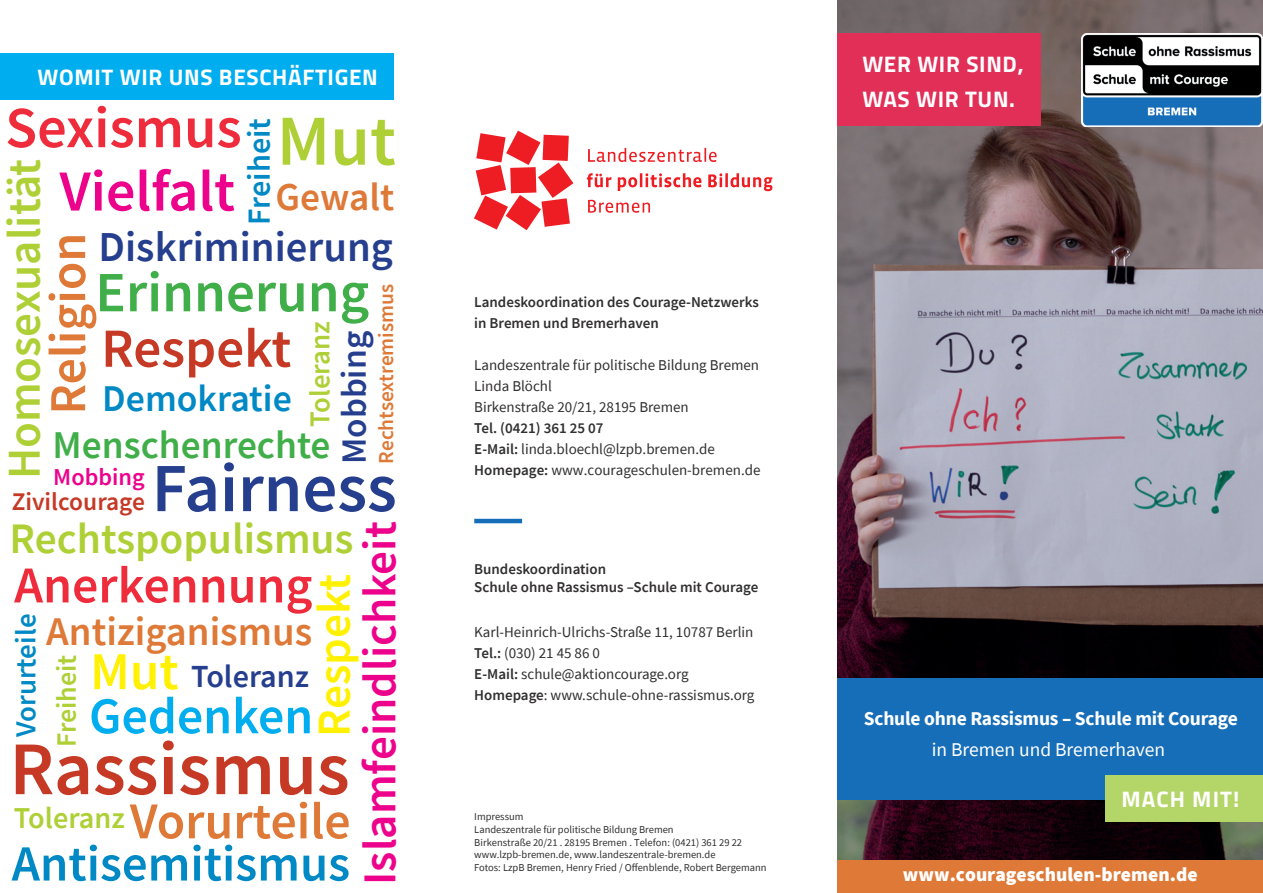
<style>
.page{position:relative;width:1263px;height:893px;background:#fff}
.page>*{position:absolute;margin:0;border:0;box-sizing:border-box;transform-origin:0 0}
.t1{font:600 75.75px "Source Sans Pro";color:#c53925}
.t2{font:600 71.7px "Source Sans Pro";color:#aed036}
.t3{font:600 68.85px "Source Sans Pro";color:#253f8e}
.t4{font:600 58.5px "Source Sans Pro";color:#ee2c3b}
.t5{font:600 58.05px "Source Sans Pro";color:#ed028c}
.t6{font:600 57px "Source Sans Pro";color:#40ae49}
.t7{font:600 55.2px "Source Sans Pro";color:#c53925}
.t8{font:600 51.75px "Source Sans Pro";color:#de7937}
.t9{font:600 51.75px "Source Sans Pro";color:#ee2c3b}
.t10{font:600 51.75px "Source Sans Pro";color:#00aeef}
.t11{font:600 50.7px "Source Sans Pro";color:#0089c4}
.t12{font:600 47.25px "Source Sans Pro";color:#fff101}
.t13{font:600 47.1px "Source Sans Pro";color:#ed028c}
.t14{font:600 47.1px "Source Sans Pro";color:#aed036}
.t15{font:600 43.5px "Source Sans Pro";color:#aed036}
.t16{font:600 42.6px "Source Sans Pro";color:#253f8e}
.t17{font:600 40.65px "Source Sans Pro";color:#de7937}
.t18{font:600 39.3px "Source Sans Pro";color:#40ae49}
.t19{font:600 39.3px "Source Sans Pro";color:#de7937}
.t20{font:600 37.8px "Source Sans Pro";color:#0089c4}
.t21{font:600 35.4px "Source Sans Pro";color:#253f8e}
.t22{font:600 32.1px "Source Sans Pro";color:#253f8e}
.t23{font:600 32.1px "Source Sans Pro";color:#0089c4}
.t24{font:600 30.3px "Source Sans Pro";color:#aed036}
.t25{font:600 28.95px "Source Sans Pro";color:#0089c4}
.t26{font:600 28.8px "Source Sans Pro";color:#aed036}
.t27{font:600 27.9px "Source Sans Pro";color:#aed036}
.t28{font:600 25.35px "Source Sans Pro";color:#c53925}
.t29{font:600 24.3px "Source Sans Pro";color:#ed028c}
.t30{font:700 22.5px/34.5px "Titillium Web";letter-spacing:.03em;color:#fff}
.t31{font:600 21.3px "Source Sans Pro";color:#de7937}
.t32{font:700 19.5px "Source Sans Pro";letter-spacing:-.01em;color:#fff}
.t33{font:900 19.5px "Source Sans Pro";color:#fff}
.t34{font:19.5px "Source Sans Pro";color:#fff}
.t35{font:15px/21px "Source Sans Pro";color:#312f30}
.t36{font:600 15px/18px "Source Sans Pro";color:#312f30}
.t37{font:10.5px/12.6px "Source Sans Pro";color:#312f30}
.s1{font-size:53.4px;color:#fff101}
.s2{font-weight:600}
</style>
<div class="page">
<img style="left:838px;top:0;width:425px;height:861px">
<img style="left:1082px;top:33px;width:181px;height:93px">
<div style="left:838px;top:678px;width:425px;height:121px;background:#176eb8"></div>
<div style="left:838px;top:861px;width:425px;height:32px;background:#de7937"></div>
<div style="left:838px;top:33px;width:203px;height:93px;background:#e12f58"></div>
<div style="left:1106px;top:774px;width:157px;height:47px;background:#b4d568"></div>
<svg style="left:474px;top:131px;width:99px;height:99px"></svg>
<svg style="left:588px;top:148px;width:129px;height:14px"></svg>
<svg style="left:587px;top:173px;width:24px;height:14px"></svg>
<svg style="left:618px;top:173px;width:83px;height:18px"></svg>
<svg style="left:708px;top:173px;width:64px;height:18px"></svg>
<svg style="left:588px;top:200px;width:62px;height:13px"></svg>
<hr style="left:474px;top:519px;width:48px;height:4px;background:#176eb8">
<div style="left:0;top:53px;width:394px;height:47px;background:#00aeef"></div>
<h3 class="t30" style="left:38px;top:59px;width:342px">WOMIT WIR UNS BESCHÄFTIGEN</h3>
<h3 class="t4" style="left:5px;top:89px;width:238px">Sexismus</h3>
<h3 class="t5" style="left:60px;top:153px;width:177px">Vielfalt</h3>
<h3 class="t16" style="left:99px;top:218px;width:296px">Diskriminierung</h3>
<h2 class="t2" style="left:277px;top:94px;width:121px">Mut</h2>
<h3 class="t23" style="left:238px;top:225px;width:108px;rotate:-90deg">Freiheit</h3>
<h3 class="t14" style="left:-7px;top:479px;width:322px;rotate:-90deg">Homosexualität</h3>
<h3 class="t19" style="left:275px;top:171px;width:120px">Gewalt</h3>
<h3 class="t8" style="left:34px;top:415px;width:183px;rotate:-90deg">Religion</h3>
<h3 class="t6" style="left:95px;top:255px;width:275px">Erinnerung</h3>
<h3 class="t31" style="left:372px;top:464px;width:181px;rotate:-90deg">Rechtsextremismus</h3>
<h3 class="t26" style="left:301px;top:427px;width:107px;rotate:-90deg">Toleranz</h3>
<h3 class="t7" style="left:101px;top:312px;width:192px">Respekt</h3>
<h3 class="t21" style="left:331px;top:464px;width:135px;rotate:-90deg">Mobbing</h3>
<h3 class="t20" style="left:102px;top:374px;width:191px">Demokratie</h3>
<h3 class="t18" style="left:53px;top:419px;width:279px">Menschenrechte</h3>
<h3 class="t3" style="left:152px;top:443px;width:246px">Fairness</h3>
<h3 class="t29" style="left:53px;top:461px;width:93px">Mobbing</h3>
<h3 class="t28" style="left:12px;top:485px;width:135px">Zivilcourage</h3>
<h3 class="t15" style="left:10px;top:510px;width:345px">Rechtspopulismus</h3>
<h3 class="t13" style="left:349px;top:885px;width:365px;rotate:-90deg">Islamfeindlichkeit</h3>
<h3 class="t9" style="left:14px;top:551px;width:300px">Anerkennung</h3>
<h3 class="t25" style="left:7px;top:737px;width:125px;rotate:-90deg">Vorurteile</h3>
<h3 class="t12" style="left:303px;top:737px;width:164px;rotate:-90deg">Respekt</h3>
<h3 class="t17" style="left:46px;top:605px;width:267px">Antiziganismus</h3>
<h3 class="t27" style="left:48px;top:747px;width:94px;rotate:-90deg">Freiheit</h3>
<h3 class="t22" style="left:90px;top:656px;width:220px"><span class="s1">Mut</span> Toleranz</h3>
<h3 class="t10" style="left:89px;top:682px;width:226px">Gedenken</h3>
<h1 class="t1" style="left:10px;top:719px;width:342px">Rassismus</h1>
<h3 class="t8" style="left:130px;top:787px;width:222px">Vorurteile</h3>
<h3 class="t24" style="left:14px;top:798px;width:113px">Toleranz</h3>
<h3 class="t11" style="left:12px;top:830px;width:340px">Antisemitismus</h3>
<p class="t36" style="left:474px;top:291px;width:286px;line-height:21px">Landeskoordination des Courage-Netzwerks in Bremen und Bremerhaven</p>
<p class="t35" style="left:474px;top:354px;width:286px">Landeszentrale für politische Bildung Bremen<br>Linda Blöchl<br>Birkenstraße 20/21, 28195 Bremen</p>
<p class="t35" style="left:474px;top:417px;width:288px"><span class="s2">Tel. (0421) 361 25 07<br>E-Mail:</span> linda.bloechl@lzpb.bremen.de<br><span class="s2">Homepage:</span> www.courageschulen-bremen.de</p>
<p class="t36" style="left:474px;top:560px;width:286px">Bundeskoordination<br>Schule ohne Rassismus –Schule mit Courage</p>
<p class="t35" style="left:474px;top:621px;width:282px">Karl-Heinrich-Ulrichs-Straße 11, 10787 Berlin <span class="s2">Tel.:</span> (030) 21 45 86 0<br><span class="s2">E-Mail:</span> schule@aktioncourage.org <span class="s2">Homepage</span>: www.schule-ohne-rassismus.org</p>
<p class="t37" style="left:474px;top:810px;width:294px">Impressum<br>Landeszentrale für politische Bildung Bremen<br>Birkenstraße 20/21 . 28195 Bremen . Telefon: (0421) 361 29 22 www.lzpb-bremen.de, www.landeszentrale-bremen.de<br>Fotos: LzpB Bremen, Henry Fried / Offenblende, Robert Bergemann</p>
<h3 class="t30" style="left:862px;top:46px;width:163px">WER WIR SIND,<br>WAS WIR TUN.</h3>
<h3 class="t32" style="left:864px;top:705px;width:375px">Schule ohne Rassismus – Schule mit Courage</h3>
<h3 class="t34" style="left:932px;top:737px;width:235px">in Bremen und Bremerhaven</h3>
<h3 class="t30" style="left:1121px;top:781px;width:119px">MACH MIT!</h3>
<h3 class="t33" style="left:903px;top:861px;width:296px">www.courageschulen-bremen.de</h3>
</div>
